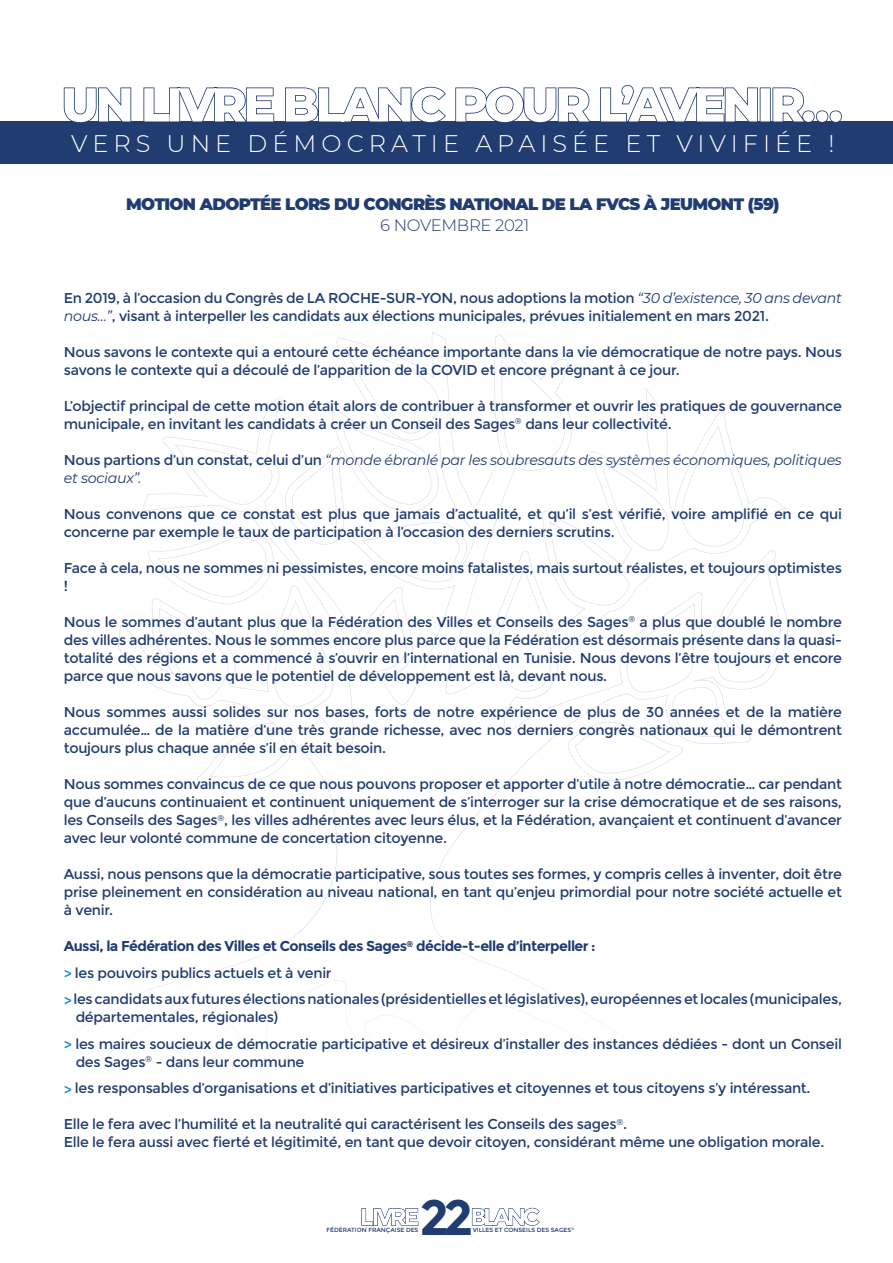
<style>
.page{position:relative;width:893px;height:1263px;background:#fff}
.page>*{position:absolute;margin:0;border:0;box-sizing:border-box;transform-origin:0 0}
.t1{font:700 49.5px "Montserrat";color:#203c70}
.t2{font:300 24px "Montserrat";letter-spacing:.21em;color:#fff}
.t3{font:900 16.5px "Montserrat";letter-spacing:-.04em;color:#203c70}
.t4{font:300 16.5px "Montserrat";letter-spacing:-.02em;color:#203c70}
.t5{font:14.25px/18px "Montserrat";letter-spacing:-.02em;color:#203c70}
.t6{font:italic 14.25px/18px "Montserrat";letter-spacing:-.02em;color:#203c70}
.t7{font:6px "Montserrat";color:#203c70}
.s1{font-style:italic}
.s2{font-style:normal}
.s3{font-weight:700}
</style>
<div class="page">
<svg style="left:118px;top:332px;width:670px;height:525px"></svg>
<svg style="left:568px;top:722px;width:115px;height:59px"></svg>
<svg style="left:114px;top:848px;width:224px;height:157px"></svg>
<svg style="left:264px;top:978px;width:329px;height:46px"></svg>
<svg style="left:472px;top:1208px;width:68px;height:18px"></svg>
<svg style="left:361px;top:1208px;width:57px;height:18px"></svg>
<div style="left:0;top:121px;width:893px;height:43px;background:#203c70"></div>
<svg style="left:63px;top:85px;width:779px;height:38px"></svg>
<h2 class="t2" style="left:71px;top:127px;width:765px">VERS UNE DÉMOCRATIE APAISÉE ET V IV IFIÉE !</h2>
<p class="t3" style="left:126px;top:192px;width:276px">MOTION ADOPTÉE LORS DU CONGR</p>
<p class="t3" style="left:425px;top:192px;width:91px">ÈS NATIONAL</p>
<p class="t3" style="left:542px;top:192px;width:239px">DE LA FVCS À JEU MONT (59)</p>
<p class="t4" style="left:380px;top:214px;width:75px">6 NOVEMBR</p>
<p class="t4" style="left:481px;top:214px;width:50px">E 2021</p>
<p class="t5" style="left:64px;top:289px;width:780px">En 2019, à l’occasion du Congrès de LA ROCHE-SUR-YON, nous adoptions la motion <span class="s1">“30 d’existence, 30 ans devant nous…”</span>, visant à interpeller les candidats aux élections municipales, prévues initialement en mars 2021.</p>
<p class="t5" style="left:64px;top:343px;width:780px">N ous savons le contexte qui a entouré cette échéance importante dans la vie démocratique de notre pays. N ous savons le contexte qui a découlé de l’apparition de la COVID et encore prégnant à ce jour.</p>
<p class="t5" style="left:64px;top:397px;width:780px">L’objectif principal de cette motion était alors de contribuer à transformer et ouvrir les pratiques de gouvernance municipale, en invitant les candidats à créer un Conseil des Sages<sup>®</sup> dans leur collectivité.</p>
<p class="t6" style="left:64px;top:451px;width:780px"><span class="s2">N ous partions d’un constat, celui d’un</span> “monde ébranlé par les soubresauts des systèmes économiques, politiques et sociaux”.</p>
<p class="t5" style="left:64px;top:505px;width:780px">Nous convenons que ce constat est plus que jamais d’actualité, et qu’il s’est vérifié, voire amplifié en ce qui concerne par exemple le taux de participation à l’occasion des derniers scrutins.</p>
<p class="t5" style="left:64px;top:559px;width:780px">Face à cela, nous ne sommes ni pessimistes, encore moins fatalistes, mais surtout réalistes, et toujours optimistes !</p>
<p class="t5" style="left:64px;top:613px;width:780px;text-align:justify">Nous le sommes d’autant plus que la Fédération des Villes et Conseils des Sages<sup>®</sup> a plus que doublé le nombre des villes adhérentes. Nous le sommes encore plus parce que la Fédération est désormais présente dans la quasi&shy;totalité des régions et a commencé à s’ouvrir en l’international en Tunisie. N ous devons l’être toujours et encore parce que nous savons que le potentiel de développement est là, devant nous.</p>
<p class="t5" style="left:64px;top:703px;width:780px;text-align:justify">Nous sommes aussi solides sur nos bases, forts de notre expérience de plus de 30 années et de la matière accumulée… de la matière d’une très grande richesse, avec nos derniers congrès nationaux qui le démontrent toujours plus chaque année s’il en était besoin.</p>
<p class="t5" style="left:64px;top:775px;width:780px;text-align:justify">Nous sommes convaincus de ce que nous pouvons proposer et apporter d’utile à notre démocratie… car pendant que d’aucuns continuaient et continuent uniquement de s’interroger sur la crise démocratique et de ses raisons, les Conseils des Sages<sup>®</sup>, les villes adhérentes avec leurs élus, et la Fédération, avançaient et continuent d’avancer avec leur volonté commune de concertation citoyenne.</p>
<p class="t5" style="left:64px;top:865px;width:780px;text-align:justify">Aussi, nous pensons que la démocratie participative, sous toutes ses formes, y compris celles à inventer, doit être prise pleinement en considération au niveau national, en tant qu’enjeu primordial pour notre société actuelle et à venir.</p>
<p class="t5" style="left:64px;top:933px;width:780px;line-height:26.5px"><span class="s3">Aussi, la Fédération des Villes et Conseils des Sages</span><sup>®</sup> <span class="s3">décide-t-elle d’interpeller :<br></span><sub>&gt;</sub> les pouvoirs publics actuels et à venir<br><sub>&gt;</sub> les candidats aux futures élections nationales (présidentielles et législatives), européennes et locales (municipales,</p>
<p class="t5" style="left:64px;top:1004px;width:780px;line-height:26.5px;text-indent:12px">départementales, régionales)<br><sub>&gt;</sub> les maires soucieux de démocratie participative et désireux d’installer des instances dédiées - dont un Conseil</p>
<p class="t5" style="left:64px;top:1049px;width:748px;line-height:26.5px;text-indent:12px">des Sages<sup>®</sup> - dans leur commune<br><sub>&gt;</sub> les responsables d’organisations et d’initiatives participatives et citoyennes et tous citoyens s’y intéressant.</p>
<p class="t5" style="left:64px;top:1115px;width:762px">Elle le fera avec l’humilité et la neutralité qui caractérisent les Conseils des sages<sup>®</sup>.<br>Elle le fera aussi avec fierté et légitimité, en tant que devoir citoyen, considérant même une obligation morale.</p>
<h1 class="t1" style="left:419px;top:1188px;width:55px">22</h1>
<p class="t7" style="left:327px;top:1226px;width:93px">Fédération française des</p>
<p class="t7" style="left:473px;top:1226px;width:103px">Villes et Conseils des Sages<sup>®</sup></p>
</div>
